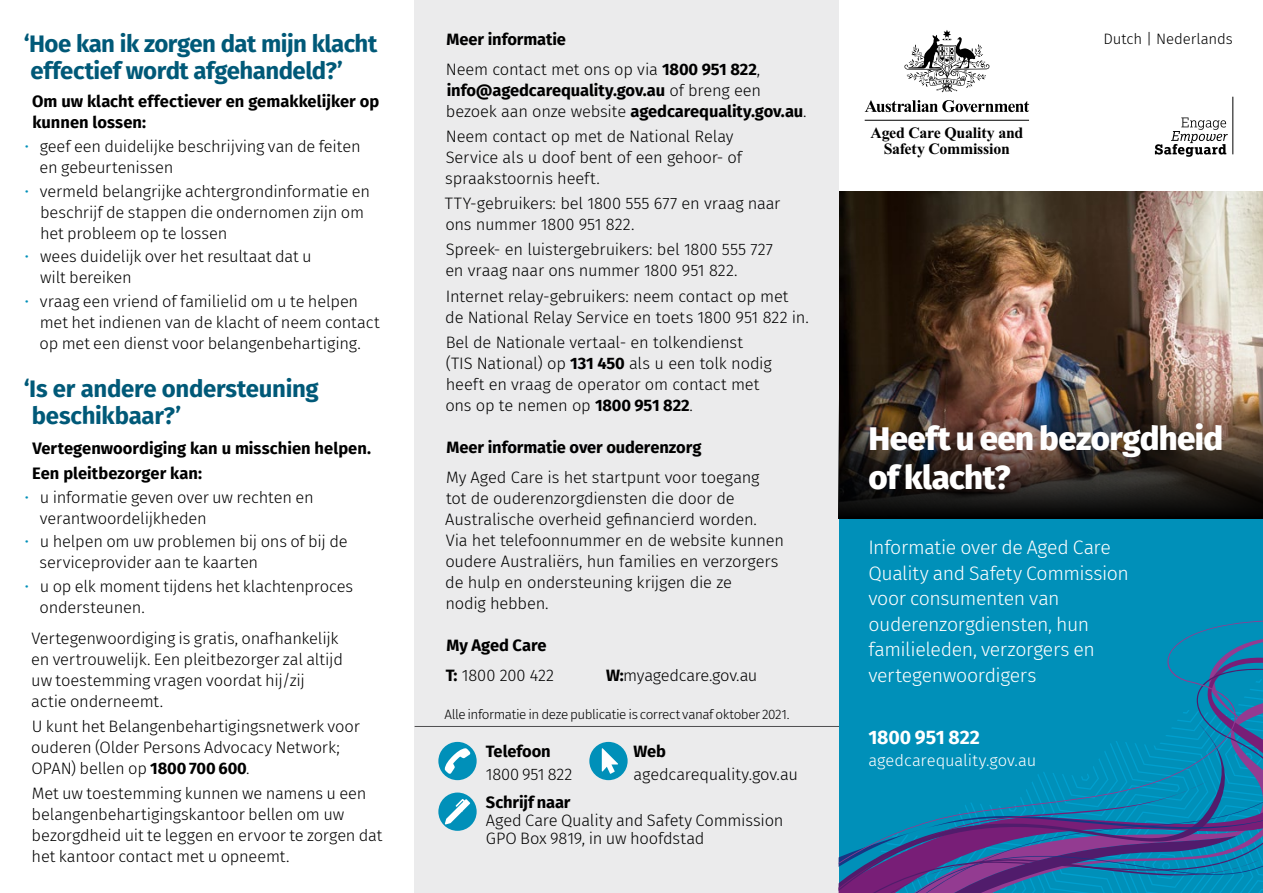
<style>
.page{position:relative;width:1263px;height:893px;background:#fff}
.page>*{position:absolute;margin:0;border:0;box-sizing:border-box;transform-origin:0 0}
.t1{font:800 33px/39px "Fira Sans";letter-spacing:-.015em;color:#fff}
.t2{font:700 24px/27px "Fira Sans";letter-spacing:-.015em;color:#005978}
.t3{font:300 19.5px/25.5px "Fira Sans";letter-spacing:-.02em;color:#fff}
.t4{font:700 19.5px "Fira Sans";letter-spacing:-.005em;color:#fff}
.Body_text{font:300 16.5px/21px "Fira Sans";letter-spacing:-.015em;color:#000}
.H3{font:700 16.5px/21px "Fira Sans";color:#000}
.t5{font:300 16.5px "Fira Sans";color:#fff}
.Body_text-2{font:700 16.5px "Fira Sans";letter-spacing:-.01em;color:#000}
.t6{font:700 15.9px/15.9px "Times New Roman";letter-spacing:-.015em;color:#000;text-align:center}
.t7{font:300 15px "Fira Sans";letter-spacing:-.005em;color:#000}
.Fine_Print{font:300 13.5px "Fira Sans";letter-spacing:-.035em;color:#000}
.s1{color:#0090b9}
.s2{font-weight:700}
.s3{font-weight:300}
</style>
<div class="page">
<img style="left:839px;top:191px;width:424px;height:175px">
<div style="left:839px;top:519px;width:424px;height:374px;background:#0090b9"></div>
<div style="left:414px;top:0;width:425px;height:893px;background:#ebebec"></div>
<svg style="left:865px;top:100px;width:164px;height:12px"></svg>
<svg style="left:904px;top:30px;width:85px;height:62px"></svg>
<hr style="left:865px;top:120px;width:164px;height:1px;background:#000">
<svg style="left:839px;top:636px;width:424px;height:257px"></svg>
<img style="left:839px;top:366px;width:424px;height:153px">
<hr style="left:1232px;top:97px;width:1px;height:57px;background:#000">
<hr style="left:415px;top:726px;width:424px;height:1px;background:#4d4d4f">
<div style="left:438px;top:742px;width:39px;height:38px;background:#0090b9;border-radius:50%"></div>
<svg style="left:445px;top:748px;width:25px;height:26px"></svg>
<div style="left:589px;top:742px;width:39px;height:38px;background:#0090b9;border-radius:50%"></div>
<svg style="left:602px;top:748px;width:16px;height:26px"></svg>
<div style="left:438px;top:792px;width:39px;height:39px;background:#0090b9;border-radius:50%"></div>
<svg style="left:445px;top:799px;width:25px;height:25px"></svg>
<svg style="left:1155px;top:118px;width:73px;height:39px"></svg>
<h1 class="t2" style="left:24px;top:29px;width:355px">‘Hoe kan ik zorgen dat mijn klacht effectief wordt afgehandeld?’</h1>
<h2 class="H3" style="left:32px;top:90px;width:349px">Om uw klacht effectiever en gemakkelijker op kunnen lossen:</h2>
<p class="Body_text" style="left:40px;top:136px;width:323px;text-indent:-15px"><span class="s1">•</span> geef een duidelijke beschrijving van de feiten en gebeurtenissen</p>
<p class="Body_text" style="left:40px;top:180px;width:331px;text-indent:-16px"><span class="s1">•</span> vermeld belangrijke achtergrondinformatie en beschrijf de stappen die ondernomen zijn om het probleem op te lossen</p>
<p class="Body_text" style="left:40px;top:246px;width:273px;text-indent:-16px"><span class="s1">•</span> wees duidelijk over het resultaat dat u wilt bereiken</p>
<p class="Body_text" style="left:40px;top:291px;width:342px;text-indent:-15px"><span class="s1">•</span> vraag een vriend of familielid om u te helpen met het indienen van de klacht of neem contact op met een dienst voor belangenbehartiging.</p>
<h1 class="t2" style="left:32px;top:373px;width:288px;text-indent:-8px">‘Is er andere ondersteuning beschikbaar?’</h1>
<h2 class="H3" style="left:32px;top:436px;width:340px">Vertegenwoordiging kan u misschien helpen.</h2>
<h2 class="H3" style="left:32px;top:461px;width:171px">Een pleitbezorger kan:</h2>
<p class="Body_text" style="left:40px;top:486px;width:275px;text-indent:-16px"><span class="s1">•</span> u informatie geven over uw rechten en verantwoordelijkheden</p>
<p class="Body_text" style="left:40px;top:531px;width:310px;text-indent:-15px"><span class="s1">•</span> u helpen om uw problemen bij ons of bij de serviceprovider aan te kaarten</p>
<p class="Body_text" style="left:40px;top:576px;width:315px;text-indent:-15px"><span class="s1">•</span> u op elk moment tijdens het klachtenproces ondersteunen.</p>
<p class="Body_text" style="left:31px;top:627px;width:313px">Vertegenwoordiging is gratis, onafhankelijk en vertrouwelijk. Een pleitbezorger zal altijd uw toestemming vragen voordat hij/zij actie onderneemt.</p>
<p class="Body_text" style="left:31px;top:716px;width:330px">U kunt het Belangenbehartigingsnetwerk voor ouderen (Older Persons Advocacy Network;<br>OPAN) bellen op <span class="s2">1800 700 600</span>.</p>
<p class="Body_text" style="left:32px;top:783px;width:352px">Met uw toestemming kunnen we namens u een belangenbehartigingskantoor bellen om uw bezorgdheid uit te leggen en ervoor te zorgen dat het kantoor contact met u opneemt.</p>
<h2 class="H3" style="left:447px;top:28px;width:121px">Meer informatie</h2>
<h2 class="H3" style="left:446px;top:57px;width:362px"><span class="s3">Neem contact met ons op via</span> 1800 951 822<span class="s3">, </span>info@agedcarequality.gov.au <span class="s3">of breng een bezoek aan onze website</span> agedcarequality.gov.au<span class="s3">.</span></h2>
<h2 class="Body_text" style="left:445px;top:126px;width:298px">Neem contact op met de National Relay<br>Service als u doof bent of een gehoor- of spraakstoornis heeft.</h2>
<h2 class="Body_text" style="left:445px;top:193px;width:337px">TTY-gebruikers: bel 1800 555 677 en vraag naar ons nummer 1800 951 822.</h2>
<h2 class="Body_text" style="left:445px;top:239px;width:329px">Spreek- en luistergebruikers: bel 1800 555 727 en vraag naar ons nummer 1800 951 822.</h2>
<h2 class="Body_text" style="left:445px;top:285px;width:365px">Internet relay-gebruikers: neem contact op met de National Relay Service en toets 1800 951 822 in.</h2>
<h2 class="Body_text" style="left:445px;top:332px;width:328px">Bel de Nationale vertaal- en tolkendienst (TIS National) op <span class="s2">131 450</span> als u een tolk nodig heeft en vraag de operator om contact met ons op te nemen op <span class="s2">1800 951 822</span>.</h2>
<h2 class="H3" style="left:447px;top:436px;width:256px">Meer informatie over ouderenzorg</h2>
<h2 class="Body_text" style="left:445px;top:466px;width:340px">My Aged Care is het startpunt voor toegang<br>tot de ouderenzorgdiensten die door de Australische overheid gefinancierd worden.<br>Via het telefoonnummer en de website kunnen oudere Australiërs, hun families en verzorgers de hulp en ondersteuning krijgen die ze<br>nodig hebben.</h2>
<h2 class="H3" style="left:447px;top:634px;width:101px">My Aged Care</h2>
<h2 class="Body_text" style="left:446px;top:664px;width:110px"><span class="s2">T:</span> 1800 200 422</h2>
<h2 class="Body_text" style="left:606px;top:664px;width:153px"><span class="s2">W:</span>myagedcare.gov.au</h2>
<p class="Fine_Print" style="left:444px;top:705px;width:347px">Alle informatie in deze publicatie is correct vanaf oktober 2021.</p>
<p class="Body_text-2" style="left:486px;top:738px;width:66px">Telefoon</p>
<p class="Body_text" style="left:486px;top:763px;width:88px">1800 951 822</p>
<p class="Body_text-2" style="left:634px;top:738px;width:34px">Web</p>
<p class="Body_text" style="left:634px;top:763px;width:166px">agedcarequality.gov.au</p>
<p class="Body_text" style="left:486px;top:793px;width:299px;line-height:18px"><span class="s2">Schrijf naar<br></span>Aged Care Quality and Safety Commission<br>GPO Box 9819, in uw hoofdstad</p>
<p class="t6" style="left:870px;top:125px;width:154px">Aged Care Quality and<br>Safety Commission</p>
<h2 class="t7" style="left:1103px;top:28px;width:131px">Dutch | Nederlands</h2>
<p class="t1" style="left:868px;top:417px;width:356px">Heeft u een bezorgdheid of klacht?</p>
<p class="t3" style="left:868px;top:534px;width:262px">Informatie over de Aged Care<br>Quality and Safety Commission voor consumenten van ouderenzorgdiensten, hun familieleden, verzorgers en vertegenwoordigers</p>
<p class="t4" style="left:868px;top:721px;width:113px">1800 951 822</p>
<p class="t5" style="left:868px;top:749px;width:169px">agedcarequality.gov.au</p>
</div>
